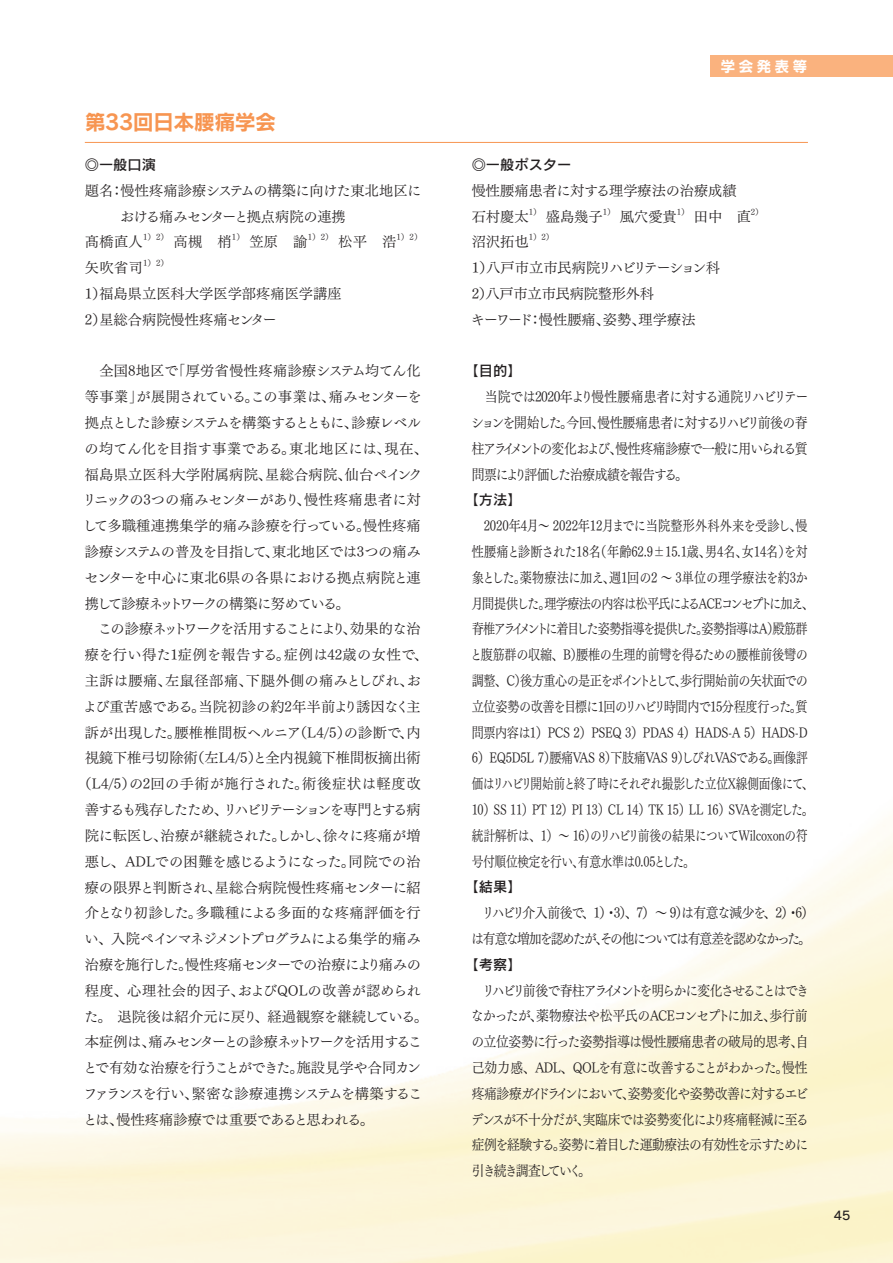
<style>
.page{position:relative;width:893px;height:1263px;background:#fff}
.page>*{position:absolute;margin:0;border:0;box-sizing:border-box;transform-origin:0 0}
.t1{font:21px "Rodin Pro B";letter-spacing:-.03em;color:#f79551}
.t2{font:15px "Rodin Pro B";letter-spacing:.2em;color:#fff}
.t3{font:14.25px/25.8px "Tsuku Min Pro R";letter-spacing:-.03em;color:#231f20;scale:.85 1}
.t4{font:14.25px/25.8px "Tsuku Min Pro R";letter-spacing:-.03em;color:#231f20}
.t5{font:14.25px/25.8px "Tsuku Min Pro R";letter-spacing:-.03em;color:#231f20;text-align:justify;scale:.9 1}
.t6{font:14.25px/25.8px "Tsuku Min Pro R";color:#231f20}
.t7{font:14.25px "Tsuku Min Pro R";letter-spacing:-.01em;color:#231f20}
.t8{font:14.25px "Tsuku Min Pro R";letter-spacing:.015em;color:#231f20}
.t9{font:14.25px/25.8px "Tsuku Min Pro R";letter-spacing:-.13em;color:#231f20;scale:.9 1}
.t10{font:14.25px "Tsuku Min Pro R";letter-spacing:-.135em;color:#231f20}
.t11{font:14.25px "Tsuku Min Pro R";letter-spacing:.035em;color:#231f20}
.t12{font:14.25px "Tsuku Min Pro R";letter-spacing:.01em;color:#231f20}
.t13{font:14.25px "Tsuku Min Pro R";letter-spacing:-.06em;color:#231f20}
.t14{font:14.25px "Rodin Pro DB";color:#231f20}
.t15{font:14.25px "Tsuku Min Pro R";letter-spacing:-.125em;color:#231f20}
.t16{font:14.25px "Tsuku Min Pro R";letter-spacing:-.055em;color:#231f20}
.t17{font:14.25px "Tsuku Min Pro R";letter-spacing:-.085em;color:#231f20}
.t18{font:14.25px "Tsuku Min Pro R";letter-spacing:.005em;color:#231f20}
.t19{font:14.25px "Tsuku Min Pro R";letter-spacing:-.005em;color:#231f20}
.t20{font:14.25px "Tsuku Min Pro R";letter-spacing:-.095em;color:#231f20}
.t21{font:14.25px "Tsuku Min Pro R";letter-spacing:-.1em;color:#231f20}
.t22{font:12px "Rodin Pro DB";color:#231f20}
.t23{font:8.25px "Tsuku Min Pro R";color:#231f20}
</style>
<div class="page">
<div style="left:710px;top:56px;width:183px;height:21px;background:#fab27e"></div>
<hr style="left:85px;top:142px;width:723px;height:1px;background:#f79551">
<h1 class="t1" style="left:85px;top:108px;width:193px">第33回日本腰痛学会</h1>
<p class="t14" style="left:85px;top:155px;width:73px">◎一般口演</p>
<p class="t4" style="left:85px;top:176px;width:338px">題名：慢性疼痛診療システムの構築に向けた東北地区に</p>
<p class="t13" style="left:120px;top:203px;width:227px">おける痛みセンターと拠点病院の連携</p>
<p class="t4" style="left:85px;top:227px;width:60px">髙橋直人</p>
<p class="t23" style="left:143px;top:230px;width:27px">1）2）</p>
<p class="t4" style="left:174px;top:227px;width:60px">高槻　梢</p>
<p class="t23" style="left:232px;top:230px;width:14px">1）</p>
<p class="t4" style="left:249px;top:227px;width:60px">笠原　諭</p>
<p class="t23" style="left:308px;top:230px;width:27px">1）2）</p>
<p class="t4" style="left:338px;top:227px;width:60px">松平　浩</p>
<p class="t23" style="left:396px;top:230px;width:27px">1）2）</p>
<p class="t4" style="left:85px;top:253px;width:60px">矢吹省司</p>
<p class="t23" style="left:143px;top:256px;width:27px">1）2）</p>
<p class="t6" style="left:85px;top:279px;width:258px">1）福島県立医科大学医学部疼痛医学講座<br>2）星総合病院慢性疼痛センター</p>
<p class="t8" style="left:85px;top:358px;width:338px">　全国8地区で「厚労省慢性疼痛診療システム均てん化</p>
<p class="t16" style="left:85px;top:384px;width:338px">等事業」が展開されている。この事業は、痛みセンターを</p>
<p class="t17" style="left:85px;top:410px;width:338px">拠点とした診療システムを構築するとともに、診療レベル</p>
<p class="t12" style="left:84px;top:436px;width:345px">の均てん化を目指す事業である。東北地区には、現在、</p>
<p class="t8" style="left:85px;top:461px;width:340px">福島県立医科大学附属病院、星総合病院、仙台ペインク</p>
<p class="t7" style="left:82px;top:487px;width:340px">リニックの3つの痛みセンターがあり、慢性疼痛患者に対</p>
<p class="t12" style="left:83px;top:513px;width:339px">して多職種連携集学的痛み診療を行っている。慢性疼痛</p>
<p class="t4" style="left:85px;top:537px;width:338px">診療システムの普及を目指して、東北地区では3つの痛み</p>
<p class="t4" style="left:84px;top:563px;width:338px">センターを中心に東北6県の各県における拠点病院と連</p>
<p class="t21" style="left:85px;top:590px;width:267px">携して診療ネットワークの構築に努めている。</p>
<p class="t10" style="left:85px;top:616px;width:337px">　この診療ネットワークを活用することにより、効果的な治</p>
<p class="t18" style="left:85px;top:642px;width:345px">療を行い得た1症例を報告する。症例は42歳の女性で、</p>
<p class="t11" style="left:85px;top:668px;width:338px">主訴は腰痛、左鼠径部痛、下腿外側の痛みとしびれ、お</p>
<p class="t19" style="left:83px;top:694px;width:339px">よび重苦感である。当院初診の約2年半前より誘因なく主</p>
<p class="t6" style="left:85px;top:718px;width:337px">訴が出現した。腰椎椎間板ヘルニア（L4/5）の診断で、内</p>
<p class="t7" style="left:85px;top:745px;width:337px">視鏡下椎弓切除術（左L4/5）と全内視鏡下椎間板摘出術</p>
<p class="t11" style="left:78px;top:771px;width:345px">（L4/5）の2回の手術が施行された。術後症状は軽度改</p>
<p class="t15" style="left:85px;top:797px;width:338px">善するも残存したため、リハビリテーションを専門とする病</p>
<p class="t4" style="left:85px;top:821px;width:337px">院に転医し、治療が継続された。しかし、徐々に疼痛が増</p>
<p class="t4" style="left:85px;top:847px;width:337px">悪し、ADLでの困難を感じるようになった。同院での治</p>
<p class="t7" style="left:85px;top:874px;width:337px">療の限界と判断され、星総合病院慢性疼痛センターに紹</p>
<p class="t4" style="left:85px;top:898px;width:337px">介となり初診した。多職種による多面的な疼痛評価を行</p>
<p class="t20" style="left:84px;top:926px;width:338px">い、入院ペインマネジメントプログラムによる集学的痛み</p>
<p class="t4" style="left:85px;top:950px;width:338px">治療を施行した。慢性疼痛センターでの治療により痛みの</p>
<p class="t8" style="left:85px;top:978px;width:337px">程度、心理社会的因子、およびQOLの改善が認められ</p>
<p class="t4" style="left:84px;top:1001px;width:345px">た。退院後は紹介元に戻り、経過観察を継続している。</p>
<p class="t10" style="left:85px;top:1029px;width:339px">本症例は、痛みセンターとの診療ネットワークを活用するこ</p>
<p class="t13" style="left:83px;top:1055px;width:340px">とで有効な治療を行うことができた。施設見学や合同カン</p>
<p class="t4" style="left:83px;top:1079px;width:340px">ファランスを行い、緊密な診療連携システムを構築するこ</p>
<p class="t4" style="left:83px;top:1105px;width:292px">とは、慢性疼痛診療では重要であると思われる。</p>
<p class="t2" style="left:720px;top:56px;width:88px">学会発表等</p>
<p class="t14" style="left:472px;top:155px;width:101px">◎一般ポスター</p>
<p class="t6" style="left:472px;top:176px;width:267px">慢性腰痛患者に対する理学療法の治療成績石村慶太</p>
<p class="t23" style="left:529px;top:204px;width:14px">1）</p>
<p class="t4" style="left:546px;top:201px;width:58px">盛島幾子</p>
<p class="t23" style="left:603px;top:204px;width:14px">1）</p>
<p class="t4" style="left:620px;top:201px;width:58px">風穴愛貴</p>
<p class="t23" style="left:677px;top:204px;width:14px">1）</p>
<p class="t4" style="left:694px;top:201px;width:58px">田中　直</p>
<p class="t23" style="left:751px;top:204px;width:14px">2）</p>
<p class="t4" style="left:472px;top:227px;width:58px">沼沢拓也</p>
<p class="t23" style="left:529px;top:230px;width:27px">1）2）</p>
<p class="t4" style="left:471px;top:253px;width:251px">1）八戸市立市民病院リハビリテーション科<br>2）八戸市立市民病院整形外科<br>キーワード：慢性腰痛、姿勢、理学療法</p>
<p class="t14" style="left:465px;top:361px;width:58px">【目的】</p>
<p class="t5" style="left:471px;top:382px;width:376px">　当院では2020年より慢性腰痛患者に対する通院リハビリテーションを開始した。今回、慢性腰痛患者に対するリハビリ前後の脊柱アライメントの変化および、慢性疼痛診療で一般に用いられる質問票により評価した治療成績を報告する。</p>
<p class="t14" style="left:465px;top:490px;width:58px">【方法】</p>
<p class="t3" style="left:470px;top:511px;width:406px">　2020年4月～ 2022年12月までに当院整形外科外来を受診し、慢性腰痛と診断された18名（年齢62.9±15.1歳、男4名、女14名）を対象とした。薬物療法に加え、週1回の2 ～ 3単位の理学療法を約3か月間提供した。理学療法の内容は松平氏によるACEコンセプトに加え、脊椎アライメントに着目した姿勢指導を提供した。姿勢指導はA）殿筋群と腹筋群の収縮、B）腰椎の生理的前彎を得るための腰椎前後彎の調整、C）後方重心の是正をポイントとして、歩行開始前の矢状面での立位姿勢の改善を目標に1回のリハビリ時間内で15分程度行った。質問票内容は1）PCS 2）PSEQ 3）PDAS 4）HADS-A 5）HADS-D 6）EQ5D5L 7）腰痛VAS 8）下肢痛VAS 9）しびれVASである。画像評価はリハビリ開始前と終了時にそれぞれ撮影した立位X線側面像にて、10）SS 11）PT 12）PI 13）CL 14）TK 15）LL 16）SVAを測定した。統計解析は、1）～ 16）のリハビリ前後の結果についてWilcoxonの符号付順位検定を行い、有意水準は0.05とした。</p>
<p class="t14" style="left:465px;top:877px;width:58px">【結果】</p>
<p class="t9" style="left:471px;top:898px;width:382px">　リハビリ介入前後で、1）・3）、7）～ 9）は有意な減少を、2）・6）は有意な増加を認めたが、その他については有意差を認めなかった。</p>
<p class="t14" style="left:465px;top:955px;width:58px">【考察】</p>
<p class="t5" style="left:471px;top:975px;width:377px">　リハビリ前後で脊柱アライメントを明らかに変化させることはできなかったが、薬物療法や松平氏のACEコンセプトに加え、歩行前の立位姿勢に行った姿勢指導は慢性腰痛患者の破局的思考、自己効力感、ADL、QOLを有意に改善することがわかった。慢性疼痛診療ガイドラインにおいて、姿勢変化や姿勢改善に対するエビデンスが不十分だが、実臨床では姿勢変化により疼痛軽減に至る症例を経験する。姿勢に着目した運動療法の有効性を示すために引き続き調査していく。</p>
<p class="t22" style="left:834px;top:1208px;width:18px">45</p>
</div>
